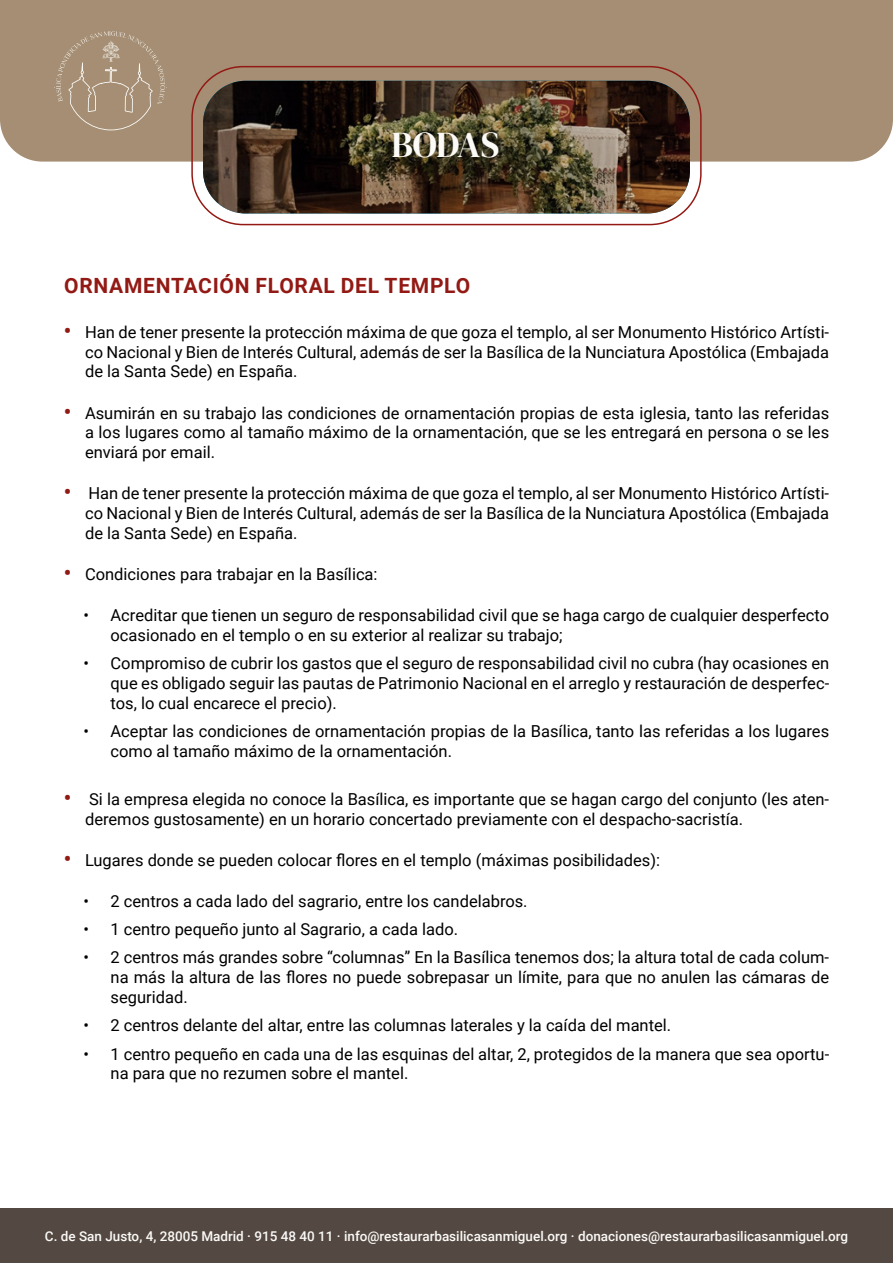
<style>
.page{position:relative;width:893px;height:1263px;background:#fff}
.page>*{position:absolute;margin:0;border:0;box-sizing:border-box;transform-origin:0 0}
.t1{font:36px "DM Serif Display";letter-spacing:-.01em;color:#fbfaf7}
.t2{font:700 21px "Roboto";letter-spacing:.035em;color:#931914}
.t3{font:16.5px/19.8px "Roboto";color:#000;text-align:justify}
.t4{font:500 13.5px "Roboto";color:#fbfaf7}
.s1{font-weight:700;font-size:21px;color:#931914}
</style>
<div class="page">
<div style="left:0;top:1208px;width:893px;height:55px;background:#544842"></div>
<div style="left:0;top:0;width:893px;height:162px;background:#a58e73"></div>
<svg style="left:54px;top:31px;width:113px;height:99px;background:#a9947a"></svg>
<img style="left:203px;top:81px;width:487px;height:132px">
<img style="left:203px;top:81px;width:487px;height:132px;border-radius:43px">
<div style="left:191px;top:66px;width:511px;height:159px;border:2px solid #931914;border-radius:51px"></div>
<h1 class="t1" style="left:391px;top:124px;width:109px">BODAS</h1>
<p class="t2" style="left:64px;top:271px;width:408px">ORNAMENTACIÓN FLORAL DEL TEMPLO</p>
<p class="t3" style="left:85px;top:321px;width:746px;text-indent:-21px"><span class="s1">•</span> Han de tener presente la protección máxima de que goza el templo, al ser Monumento Histórico Artísti&shy;co Nacional y Bien de Interés Cultural, además de ser la Basílica de la Nunciatura Apostólica (Embajada de la Santa Sede) en España.</p>
<p class="t3" style="left:85px;top:402px;width:746px;text-indent:-21px"><span class="s1">•</span> Asumirán en su trabajo las condiciones de ornamentación propias de esta iglesia, tanto las referidas a los lugares como al tamaño máximo de la ornamentación, que se les entregará en persona o se les enviará por email.</p>
<p class="t3" style="left:85px;top:483px;width:746px;text-indent:-21px"><span class="s1">•</span> Han de tener presente la protección máxima de que goza el templo, al ser Monumento Histórico Artísti&shy;co Nacional y Bien de Interés Cultural, además de ser la Basílica de la Nunciatura Apostólica (Embajada de la Santa Sede) en España.</p>
<p class="t3" style="left:64px;top:563px;width:315px"><span class="s1">•</span> Condiciones para trabajar en la Basílica:</p>
<p class="t3" style="left:111px;top:604px;width:720px;text-indent:-27px">• Acreditar que tienen un seguro de responsabilidad civil que se haga cargo de cualquier desperfecto ocasionado en el templo o en su exterior al realizar su trabajo;</p>
<p class="t3" style="left:111px;top:653px;width:720px;text-indent:-27px">• Compromiso de cubrir los gastos que el seguro de responsabilidad civil no cubra (hay ocasiones en que es obligado seguir las pautas de Patrimonio Nacional en el arreglo y restauración de desperfec&shy;tos, lo cual encarece el precio).</p>
<p class="t3" style="left:111px;top:720px;width:720px;text-indent:-27px">• Aceptar las condiciones de ornamentación propias de la Basílica, tanto las referidas a los lugares como al tamaño máximo de la ornamentación.</p>
<p class="t3" style="left:85px;top:788px;width:746px;text-indent:-21px"><span class="s1">•</span> Si la empresa elegida no conoce la Basílica, es importante que se hagan cargo del conjunto (les aten&shy;deremos gustosamente) en un horario concertado previamente con el despacho-sacristía.</p>
<p class="t3" style="left:64px;top:849px;width:598px"><span class="s1">•</span> Lugares donde se pueden colocar flores en el templo (máximas posibilidades):</p>
<p class="t3" style="left:84px;top:890px;width:446px">• 2 centros a cada lado del sagrario, entre los candelabros.</p>
<p class="t3" style="left:84px;top:919px;width:376px">• 1 centro pequeño junto al Sagrario, a cada lado.</p>
<p class="t3" style="left:111px;top:947px;width:720px;text-indent:-27px">• 2 centros más grandes sobre “columnas” En la Basílica tenemos dos; la altura total de cada colum&shy;na más la altura de las flores no puede sobrepasar un límite, para que no anulen las cámaras de seguridad.</p>
<p class="t3" style="left:84px;top:1015px;width:589px">• 2 centros delante del altar, entre las columnas laterales y la caída del mantel.</p>
<p class="t3" style="left:111px;top:1043px;width:720px;text-indent:-27px">• 1 centro pequeño en cada una de las esquinas del altar, 2, protegidos de la manera que sea oportu&shy;na para que no rezumen sobre el mantel.</p>
<p class="t4" style="left:45px;top:1226px;width:805px">C. de San Justo, 4, 28005 Madrid · 915 48 40 11 · info@restaurarbasilicasanmiguel.org · donaciones@restaurarbasilicasanmiguel.org</p>
</div>
